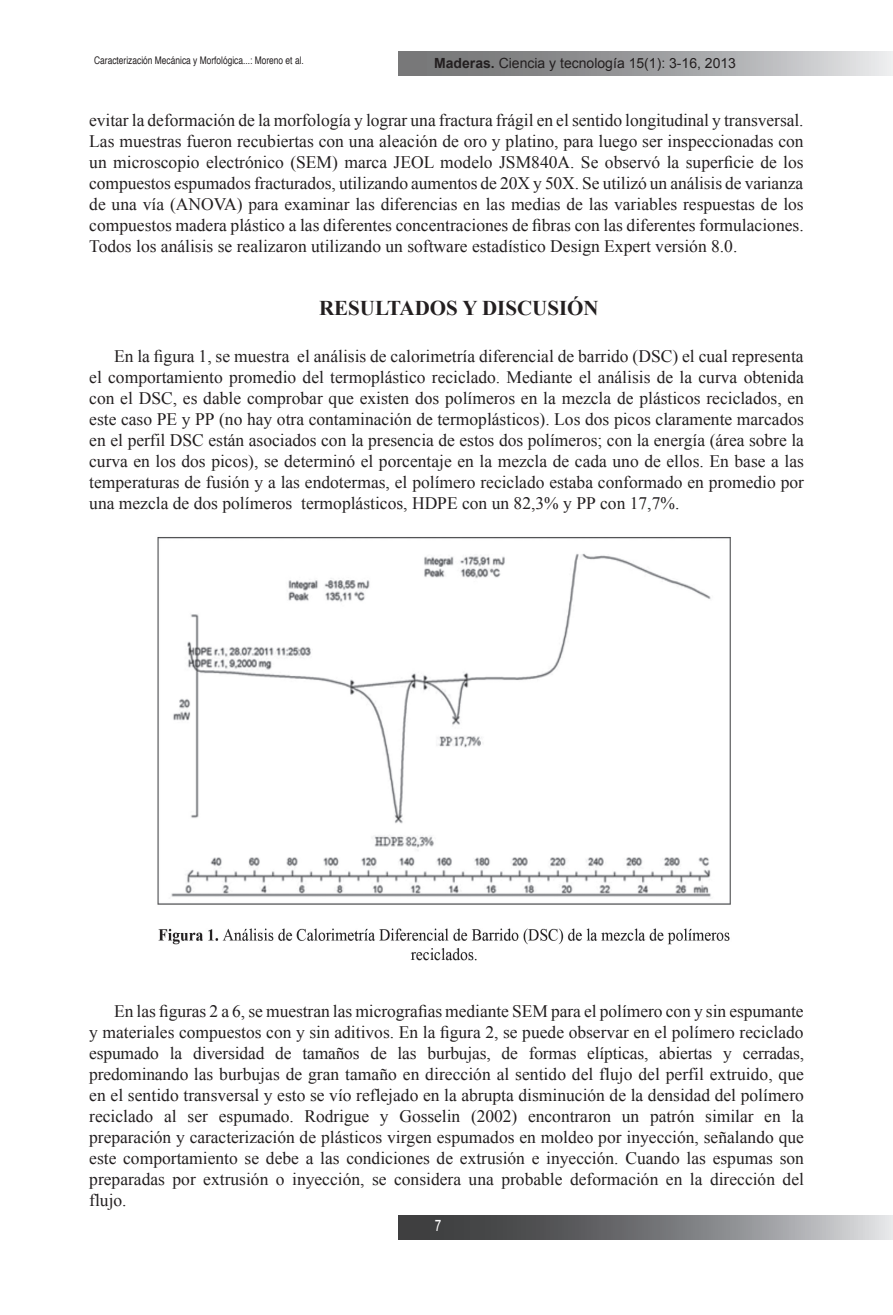
<style>
.page{position:relative;width:893px;height:1315px;background:#fff}
.page>*{position:absolute;margin:0;border:0;box-sizing:border-box;transform-origin:0 0}
.t1{font:700 21px "Times New Roman";color:#231f20}
.t2{font:17.5px/21px "Times New Roman";color:#231f20;text-align:justify}
.t3{font:17.5px "Times New Roman";letter-spacing:-.005em;color:#231f20}
.t4{font:15.75px "Arial";color:#fff;scale:.75 1}
.t5{font:14px "Arial";color:#231f20}
.t6{font:10.5px "Helvetica";color:#231f20;scale:.8 1}
.s1{font-weight:700}
.s2{font-style:inherit}
</style>
<div class="page">
<svg style="left:398px;top:51px;width:495px;height:24px;background:#a2a2a4"></svg>
<svg style="left:398px;top:1215px;width:495px;height:24px;background:#7a7b7d"></svg>
<img style="left:157px;top:537px;width:574px;height:424px">
<p class="t6" style="left:94px;top:52px;width:264px">Caracterización Mecánica y Morfológica...: Moreno et al.</p>
<p class="t5" style="left:434px;top:53px;width:303px"><span class="s1">Maderas.</span> Ciencia y tecnología 15(1): 3-16, 2013</p>
<p class="t3" style="left:89px;top:109px;width:716px">evitar la deformación de la morfología y lograr una fractura frágil en el sentido longitudinal y transversal.</p>
<p class="t2" style="left:89px;top:131px;width:716px">Las muestras fueron recubiertas con una aleación de oro y platino, para luego ser inspeccionadas con un microscopio electrónico (SEM) marca JEOL modelo JSM840A. Se observó la superficie de los compuestos espumados fracturados, utilizando aumentos de 20X y 50X. Se utilizó un análisis de varianza de una vía (ANOVA) para examinar las diferencias en las medias de las variables respuestas de los compuestos madera plástico a las diferentes concentraciones de fibras con las diferentes formulaciones.<br>Todos los análisis se realizaron utilizando un software estadístico Design Expert versión 8.0.</p>
<p class="t1" style="left:319px;top:294px;width:281px">RESULTADOS Y DISCUSIÓN</p>
<p class="t2" style="left:114px;top:345px;width:691px">En la figura 1, se muestra el análisis de calorimetría diferencial de barrido (DSC) el cual representa</p>
<p class="t2" style="left:89px;top:366px;width:716px"><span class="s2">el comportamiento promedio del termoplástico reciclado. Mediante el análisis de la curva obtenida con</span> el DSC, es <span class="s2">da</span>ble comprobar que existen dos polímeros en la mezcla de plásticos reciclados, en este caso PE y PP (no hay otra contaminación de termoplásticos). Los dos picos claramente marcados en el perfil DSC están asociados con la presencia de estos dos polímeros; con la energía (área sobre la curva en los dos picos), se determinó el porcentaje en la mezcla de cada uno de ellos. En base a las temperaturas de fusión y a las endotermas, el polímero reciclado estaba conformado en promedio por una mezcla de dos polímeros termoplásticos, HDPE con un 82,3% y PP con 17,7%.</p>
<p class="t2" style="left:89px;top:1000px;width:716px;text-indent:25px">En las figuras 2 a 6, se muestran las micrografias mediante SEM para el polímero con y sin espumante y materiales compuestos con y sin aditivos. En la figura 2, se puede observar en el polímero reciclado espumado la diversidad de tamaños de las burbujas, de formas elípticas, abiertas y cerradas, predominando las burbujas de gran tamaño en direcci<span class="s2">ó</span>n al sentido del flujo del perfil extruido<span class="s2">,</span> que en el sentido transversal y esto se vío reflejado en la abrupta disminución de la densidad del polímero reciclado al ser espumado. Rodrigue y Gosselin (2002) encontraron un patrón similar en la preparación y caracterización de plásticos virgen espumados en moldeo por inyección, señalando que este comportamiento se debe a las condiciones de extrusión e inyección. Cuando las espumas son preparadas por extrusión o inyección, se considera una <span class="s2">probable</span> deformación en la dirección del flujo.</p>
<p class="t4" style="left:435px;top:1215px;width:10px">7</p>
</div>
